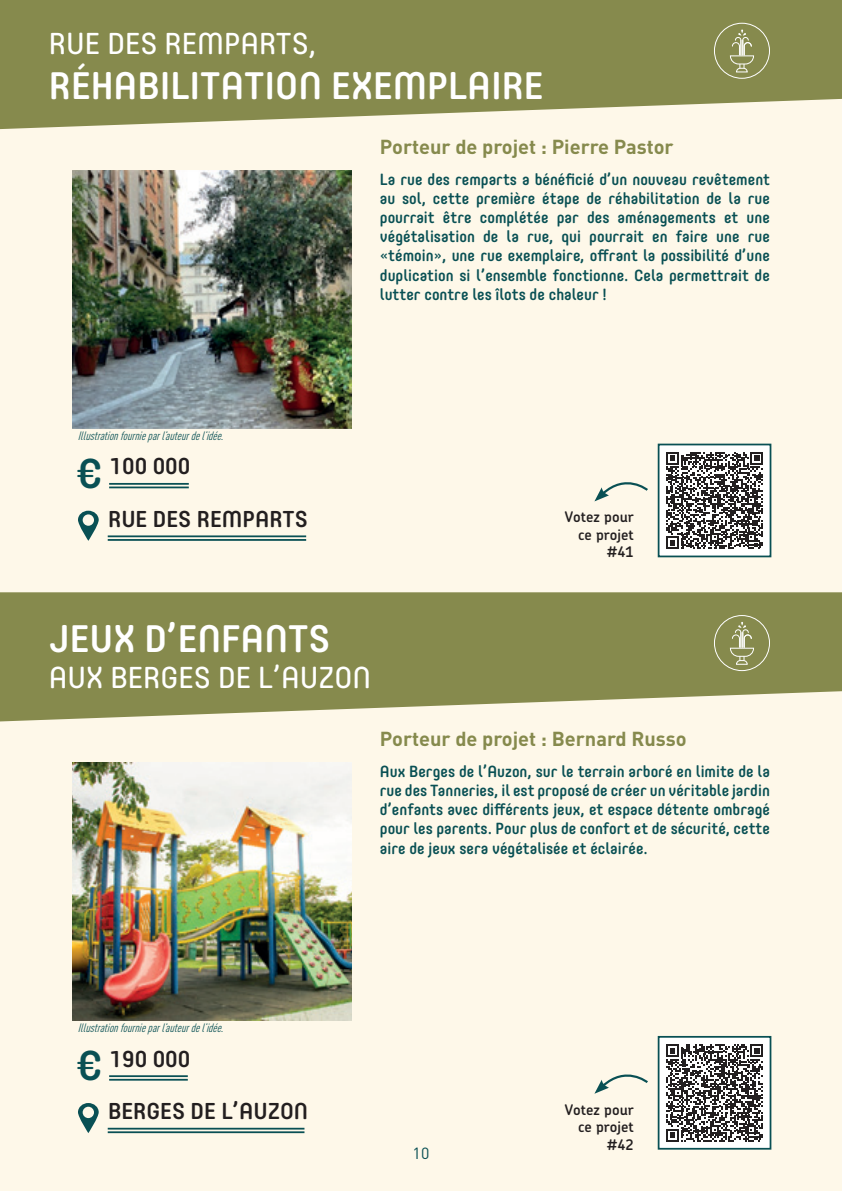
<style>
.page{position:relative;width:842px;height:1191px;background:#fef8e9}
.page>*{position:absolute;margin:0;border:0;box-sizing:border-box;transform-origin:0 0}
.t1{font:500 41.2px "Core Mellow 55";color:#095054}
.t2{font:500 38px "Core Mellow 55";color:#fff}
.t3{font:30px "Core Mellow 45";color:#fff}
.t4{font:500 22.8px "Core Mellow 55";color:#231f20}
.t5{font:700 20px "DIN Pro";color:#868a4d}
.t6{font:500 16px/19.2px "Core Mellow 55";color:#095054;text-align:justify}
.t7{font:16px "DIN Pro";color:#095054}
.t8{font:600 14.6px/17.6px "Chevin";color:#231f20;text-align:right}
.t9{font:italic condensed 12px "DIN Pro";color:#095054}
</style>
<div class="page">
<img style="left:72px;top:170px;width:279px;height:258px">
<svg style="left:0;top:0;width:842px;height:129px;background:#94965f"></svg>
<hr style="left:108px;top:539px;width:198px;height:2px;background:#095054">
<hr style="left:108px;top:535px;width:198px;height:2px;background:#095054">
<svg style="left:78px;top:511px;width:21px;height:30px"></svg>
<hr style="left:109px;top:486px;width:80px;height:2px;background:#095054">
<hr style="left:109px;top:483px;width:80px;height:2px;background:#095054">
<div style="left:659px;top:444px;width:111px;height:112px;background:#fff"></div>
<svg style="left:666px;top:452px;width:97px;height:97px"></svg>
<div style="left:658px;top:443px;width:113px;height:114px;border:2px solid #095054"></div>
<svg style="left:594px;top:482px;width:54px;height:19px"></svg>
<svg style="left:0;top:592px;width:842px;height:129px;background:#94965f"></svg>
<hr style="left:108px;top:1131px;width:196px;height:2px;background:#095054">
<hr style="left:108px;top:1127px;width:196px;height:2px;background:#095054">
<svg style="left:78px;top:1103px;width:21px;height:30px"></svg>
<hr style="left:109px;top:1078px;width:79px;height:2px;background:#095054">
<hr style="left:109px;top:1075px;width:79px;height:2px;background:#095054">
<div style="left:659px;top:1036px;width:111px;height:112px;background:#fff"></div>
<svg style="left:666px;top:1044px;width:97px;height:97px"></svg>
<div style="left:658px;top:1036px;width:113px;height:113px;border:2px solid #095054"></div>
<svg style="left:595px;top:1074px;width:53px;height:19px"></svg>
<img style="left:72px;top:762px;width:279px;height:258px">
<svg style="left:730px;top:30px;width:24px;height:43px"></svg>
<div style="left:714px;top:23px;width:56px;height:56px;border:1px solid #fff;border-radius:50%"></div>
<svg style="left:730px;top:622px;width:24px;height:43px"></svg>
<div style="left:714px;top:615px;width:56px;height:56px;border:1px solid #fff;border-radius:50%"></div>
<h3 class="t3" style="left:49px;top:20px;width:269px">RUE DES REMPARTS,</h3>
<h2 class="t2" style="left:49px;top:57px;width:496px">RÉHABILITATION EXEMPLAIRE</h2>
<p class="t5" style="left:380px;top:133px;width:295px">Porteur de projet : Pierre Pastor</p>
<p class="t6" style="left:380px;top:168px;width:392px">La rue des remparts a bénéficié d’un nouveau revêtement au sol, cette première étape de réhabilitation de la rue pourrait être complétée par des aménagements et une végétalisation de la rue, qui pourrait en faire une rue «témoin», une rue exemplaire, offrant la possibilité d’une duplication si l’ensemble fonctionne. Cela permettrait de lutter contre les îlots de chaleur !</p>
<p class="t9" style="left:78px;top:427px;width:151px">Illustrationfournieparl’auteurdel’idée.</p>
<h1 class="t1" style="left:77px;top:442px;width:27px">€</h1>
<h3 class="t4" style="left:110px;top:449px;width:82px">100 000</h3>
<h3 class="t4" style="left:108px;top:501px;width:201px">RUE DES REMPARTS</h3>
<p class="t8" style="left:565px;top:508px;width:70px">Votez pour ce projet #41</p>
<h2 class="t2" style="left:49px;top:609px;width:283px">JEUX D’ENFANTS</h2>
<h3 class="t3" style="left:49px;top:654px;width:324px">AUX BERGES DE L’AUZON</h3>
<p class="t5" style="left:380px;top:725px;width:308px">Porteur de projet : Bernard Russo</p>
<p class="t6" style="left:380px;top:761px;width:392px">Aux Berges de l’Auzon, sur le terrain arboré en limite de la rue des Tanneries, il est proposé de créer un véritable jardin d’enfants avec différents jeux, et espace détente ombragé pour les parents. Pour plus de confort et de sécurité, cette aire de jeux sera végétalisée et éclairée.</p>
<p class="t9" style="left:78px;top:1019px;width:151px">Illustrationfournieparl’auteurdel’idée.</p>
<h1 class="t1" style="left:77px;top:1034px;width:27px">€</h1>
<h3 class="t4" style="left:110px;top:1041px;width:82px">190 000</h3>
<h3 class="t4" style="left:108px;top:1094px;width:202px">BERGES DE L’AUZON</h3>
<p class="t7" style="left:413px;top:1140px;width:18px">10</p>
<p class="t8" style="left:565px;top:1100px;width:70px">Votez pour ce projet #42</p>
</div>
